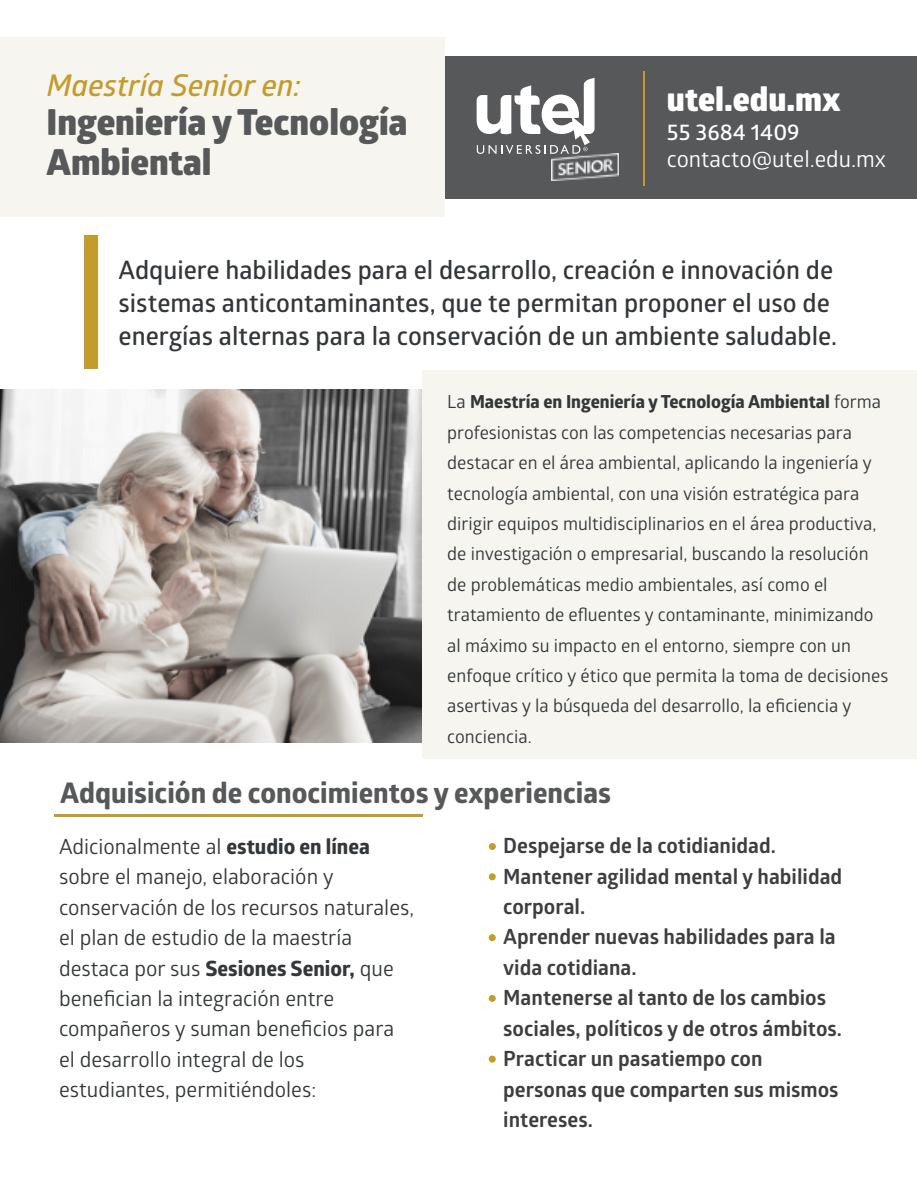
<style>
.page{position:relative;width:917px;height:1188px;background:#fff}
.page>*{position:absolute;margin:0;border:0;box-sizing:border-box;transform-origin:0 0}
.t1{font:800 36px/40px "Glober";color:#57585a}
.t2{font:800 33px "Glober";color:#fff}
.t3{font:italic 600 30px "Glober";color:#c39c2b}
.t4{font:700 28.5px "Globerx";color:#57585a}
.t5{font:600 25.5px/33px "Glober";color:#333739}
.t6{font:22.5px "Glober";color:#fff}
.t7{font:600 22.5px "Glober";color:#fff}
.t8{font:21px/30.5px "Glober";color:#333739}
.t9{font:700 21px/30.5px "Glober";color:#3e3e3f}
.t10{font:18px/30.5px "Glober";color:#333739}
.t11{font:700 18px "Globerx";color:#333739}
.s1{font-family:"Glober";font-weight:400}
.s2{font-family:"Globerx";font-weight:700}
</style>
<div class="page">
<img style="left:0;top:389px;width:422px;height:353px">
<div style="left:443px;top:56px;width:473px;height:143px;background:#57585a"></div>
<hr style="left:643px;top:72px;width:1px;height:114px;background:#c39c2b">
<div style="left:85px;top:235px;width:13px;height:134px;background:#c39c2b"></div>
<div style="left:422px;top:371px;width:494px;height:388px;background:#f6f5ef"></div>
<div style="left:0;top:38px;width:445px;height:179px;background:#f6f5ef"></div>
<svg style="left:476px;top:78px;width:118px;height:76px"></svg>
<img style="left:551px;top:153px;width:67px;height:28px">
<div style="left:489px;top:843px;width:7px;height:7px;background:#c39c2b;border-radius:50%"></div>
<div style="left:488px;top:873px;width:8px;height:7px;background:#c39c2b;border-radius:50%"></div>
<div style="left:488px;top:934px;width:8px;height:7px;background:#c39c2b;border-radius:50%"></div>
<div style="left:488px;top:995px;width:8px;height:7px;background:#c39c2b;border-radius:50%"></div>
<div style="left:488px;top:1056px;width:8px;height:7px;background:#c39c2b;border-radius:50%"></div>
<hr style="left:54px;top:814px;width:369px;height:3px;background:#c39c2b">
<h3 class="t3" style="left:47px;top:64px;width:256px">Maestría Senior en:</h3>
<h1 class="t1" style="left:46px;top:102px;width:362px">Ingeniería y Tecnología<br>Ambiental</h1>
<h2 class="t2" style="left:667px;top:74px;width:175px">utel.edu.mx</h2>
<p class="t7" style="left:667px;top:116px;width:134px">55 3684 1409</p>
<p class="t6" style="left:667px;top:143px;width:220px">contacto@utel.edu.mx</p>
<h3 class="t5" style="left:118px;top:253px;width:720px">Adquiere habilidades para el desarrollo, creación e innovación de sistemas anticontaminantes, que te permitan proponer el uso de energías alternas para la conservación de un ambiente saludable.</h3>
<p class="t11" style="left:447px;top:389px;width:435px"><span class="s1">La</span> Maestría en Ingeniería y Tecnología Ambiental <span class="s1">forma</span></p>
<p class="t10" style="left:447px;top:416px;width:442px">profesionistas con las competencias necesarias para destacar en el área ambiental, aplicando la ingeniería y tecnología ambiental, con una visión estratégica para dirigir equipos multidisciplinarios en el área productiva, de investigación o empresarial, buscando la resolución de problemáticas medio ambientales, así como el tratamiento de efluentes y contaminante, minimizando al máximo su impacto en el entorno, siempre con un enfoque crítico y ético que permita la toma de decisiones asertivas y la búsqueda del desarrollo, la eficiencia y conciencia.</p>
<h3 class="t4" style="left:60px;top:772px;width:552px">Adquisición de conocimientos y experiencias</h3>
<p class="t8" style="left:59px;top:830px;width:356px">Adicionalmente al <span class="s2">estudio en línea </span>sobre el manejo, elaboración y conservación de los recursos naturales, el plan de estudio de la maestría destaca por sus <span class="s2">Sesiones Senior,</span> que benefician la integración entre compañeros y suman beneficios para el desarrollo integral de los estudiantes, permitiéndoles:</p>
<p class="t9" style="left:503px;top:830px;width:340px">Despejarse de la cotidianidad.<br>Mantener agilidad mental y habilidad corporal.<br>Aprender nuevas habilidades para la vida cotidiana.<br>Mantenerse al tanto de los cambios sociales, políticos y de otros ámbitos.<br>Practicar un pasatiempo con personas que comparten sus mismos intereses.</p>
</div>
